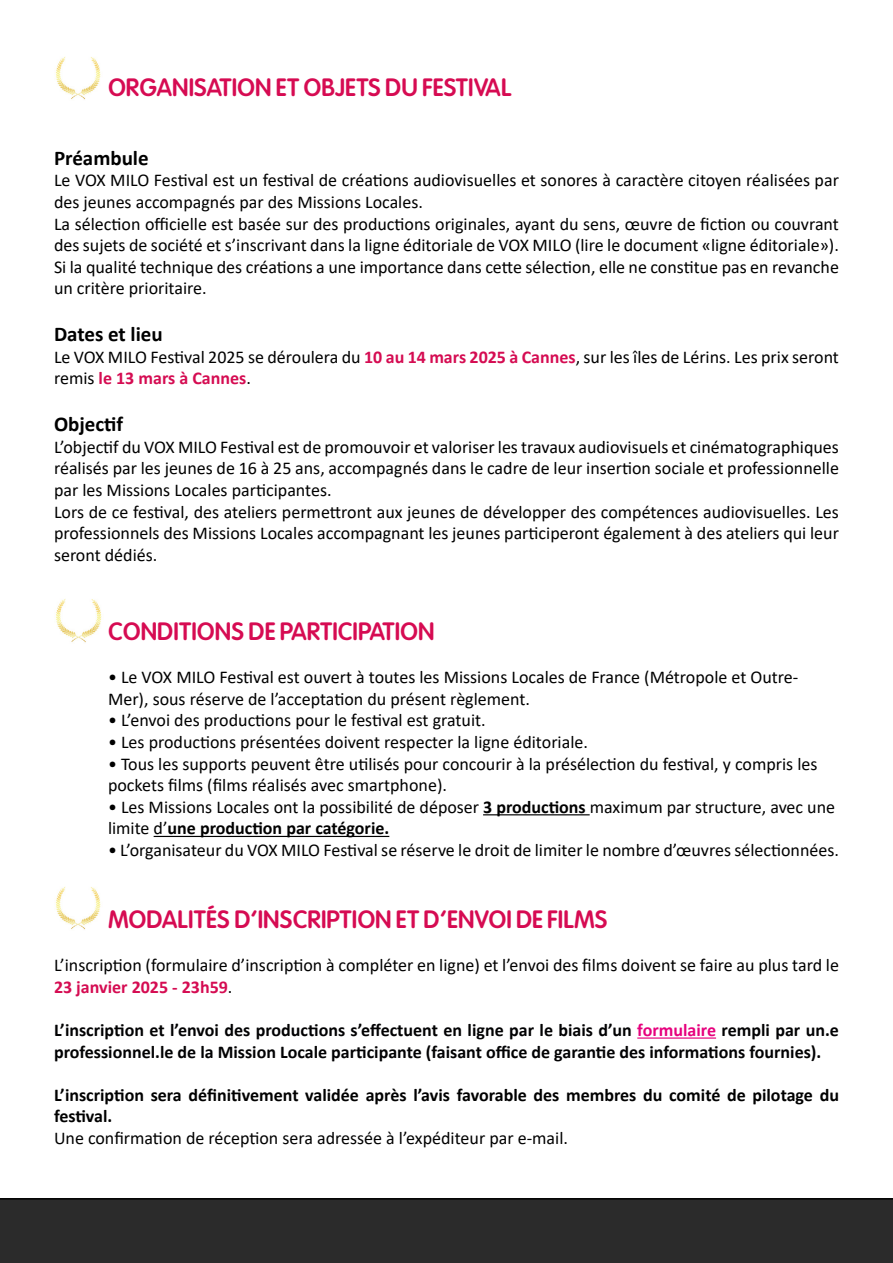
<style>
.page{position:relative;width:893px;height:1263px;background:#fff}
.page>*{position:absolute;margin:0;border:0;box-sizing:border-box;transform-origin:0 0}
.t1{font:700 24px "OPTI Vag Round";color:#d60b52}
.t2{font:700 21px "Calibri";color:#000}
.t3{font:18px/21.6px "Calibri";color:#000}
.t4{font:700 18px/21.6px "Calibri";color:#020203}
.t5{font:700 18px/21.6px "Calibri";color:#000}
.s1{font-weight:700;color:#d50c52}
.s2{font-weight:700}
.s3{color:#e6007d}
</style>
<div class="page">
<hr style="left:483px;top:814px;width:107px;height:1px;background:#000">
<hr style="left:154px;top:836px;width:235px;height:1px;background:#000">
<hr style="left:637px;top:1037px;width:79px;height:2px;background:#e6007d">
<img style="left:56px;top:599px;width:46px;height:44px">
<img style="left:56px;top:887px;width:45px;height:43px">
<img style="left:56px;top:57px;width:45px;height:43px">
<div style="left:0;top:1198px;width:893px;height:65px;background:#2b2b2b"></div>
<h1 class="t1" style="left:108px;top:73px;width:405px">ORGANISATION ET OBJETS DU FESTIVAL</h1>
<p class="t2" style="left:54px;top:143px;width:96px">Préambule</p>
<p class="t3" style="left:54px;top:169px;width:786px">Le VOX MILO Festival est un festival de créations audiovisuelles et sonores à caractère citoyen réalisées par des jeunes accompagnés par des Missions Locales.<br>La sélection officielle est basée sur des productions originales, ayant du sens, œuvre de fiction ou couvrant des sujets de société et s’inscrivant dans la ligne éditoriale de VOX MILO (lire le document «ligne éditoriale»).<br>Si la qualité technique des créations a une importance dans cette sélection, elle ne constitue pas en revanche un critère prioritaire.</p>
<p class="t2" style="left:54px;top:319px;width:110px">Dates et lieu</p>
<p class="t3" style="left:54px;top:345px;width:786px">Le VOX MILO Festival 2025 se déroulera du <span class="s1">10 au 14 mars 2025 à Cannes</span>, sur les îles de Lérins. Les prix seront remis <span class="s1">le 13 mars à Cannes</span>.</p>
<p class="t2" style="left:54px;top:409px;width:71px">Objectif</p>
<p class="t3" style="left:54px;top:435px;width:786px">L’objectif du VOX MILO Festival est de promouvoir et valoriser les travaux audiovisuels et cinématographiques réalisés par les jeunes de 16 à 25 ans, accompagnés dans le cadre de leur insertion sociale et professionnelle par les Missions Locales participantes.<br>Lors de ce festival, des ateliers permettront aux jeunes de développer des compétences audiovisuelles. Les professionnels des Missions Locales accompagnant les jeunes participeront également à des ateliers qui leur seront dédiés.</p>
<h1 class="t1" style="left:108px;top:617px;width:328px">CONDITIONS DE PARTICIPATION</h1>
<p class="t3" style="left:108px;top:666px;width:692px">• Le VOX MILO Festival est ouvert à toutes les Missions Locales de France (Métropole et Outre-<br>Mer), sous réserve de l’acceptation du présent règlement.</p>
<p class="t3" style="left:108px;top:709px;width:379px">• L’envoi des productions pour le festival est gratuit.</p>
<p class="t3" style="left:108px;top:731px;width:481px">• Les productions présentées doivent respecter la ligne éditoriale.</p>
<p class="t3" style="left:108px;top:752px;width:711px">• Tous les supports peuvent être utilisés pour concourir à la présélection du festival, y compris les pockets films (films réalisés avec smartphone).</p>
<p class="t3" style="left:108px;top:795px;width:729px">• Les Missions Locales ont la possibilité de déposer <span class="s2">3 productions</span> maximum par structure, avec une limite d’<span class="s2">une production par catégorie.</span></p>
<p class="t3" style="left:108px;top:839px;width:732px">• L’organisateur du VOX MILO Festival se réserve le droit de limiter le nombre d’œuvres sélectionnées.</p>
<h1 class="t1" style="left:108px;top:905px;width:501px">MODALITÉS D’INSCRIPTION ET D’ENVOI DE FILMS</h1>
<p class="t3" style="left:54px;top:954px;width:786px">L’inscription (formulaire d’inscription à compléter en ligne) et l’envoi des films doivent se faire au plus tard le<br><span class="s1">23 janvier 2025 - 23h59</span>.</p>
<p class="t4" style="left:54px;top:1019px;width:786px">L’inscription et l’envoi des productions s’effectuent en ligne par le biais d’un <span class="s3">formulaire</span> rempli par un.e professionnel.le de la Mission Locale participante (faisant office de garantie des informations fournies).</p>
<p class="t5" style="left:54px;top:1084px;width:786px">L’inscription sera définitivement validée après l’avis favorable des membres du comité de pilotage du festival.</p>
<p class="t3" style="left:54px;top:1127px;width:516px">Une confirmation de réception sera adressée à l’expéditeur par e-mail.</p>
</div>
